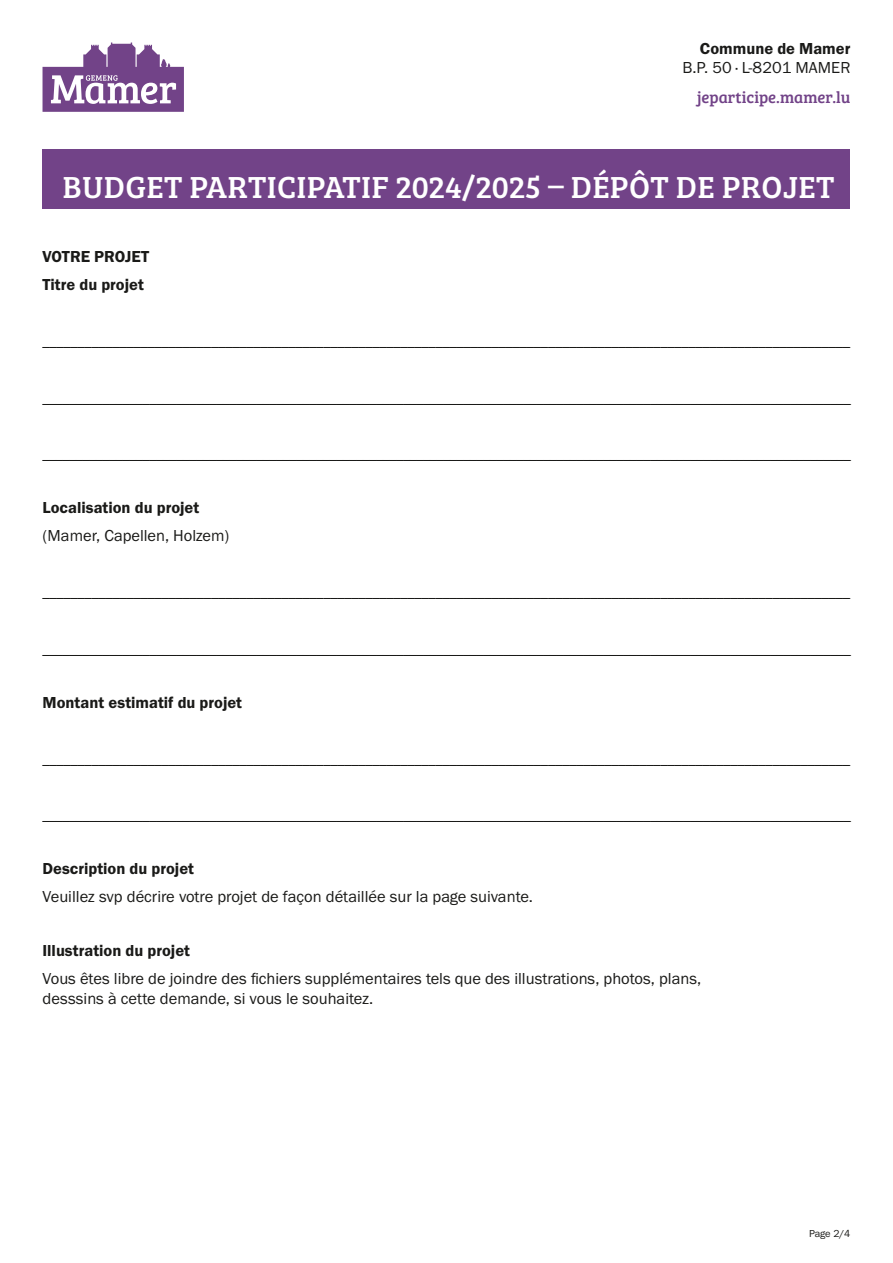
<style>
.page{position:relative;width:893px;height:1263px;background:#fff}
.page>*{position:absolute;margin:0;border:0;box-sizing:border-box;transform-origin:0 0}
.t1{font:31.5px "Bree Serif";letter-spacing:.01em;color:#fff}
.t2{font:16.5px/19.8px "Franklin Gothic URW Boo";color:#1a1a18}
.t3{font:16.5px/28.3px "Franklin Gothic URW Dem";color:#1a1a18}
.t4{font:16.5px "Bree Serif";color:#724388}
.t5{font:15px "Franklin Gothic URW Boo";color:#1a1a18}
.t6{font:10.5px "Franklin Gothic URW Boo";color:#1a1a18}
.s1{font-style:inherit}
</style>
<div class="page">
<svg style="left:43px;top:43px;width:141px;height:69px"></svg>
<div style="left:43px;top:149px;width:807px;height:59px;background:#724388"></div>
<p class="t3" style="left:700px;top:34px;width:152px">Commune de Mamer</p>
<p class="t2" style="left:682px;top:58px;width:170px">B.P. 50 · L-8201 MAMER</p>
<p class="t4" style="left:697px;top:85px;width:155px">jeparticipe.mamer.lu</p>
<h1 class="t1" style="left:63px;top:164px;width:773px">BUDGET PARTICIPATIF 2024/202<span class="s1">5</span> – DÉPÔT DE PROJET</h1>
<p class="t3" style="left:43px;top:242px;width:108px">VOTRE PROJET<br>Titre du projet</p>
<p class="t5" style="left:43px;top:332px;width:809px">___________________________________________________________________________________________________________________</p>
<p class="t5" style="left:43px;top:388px;width:810px">_________________________________________________________________________________________________________________________</p>
<p class="t5" style="left:43px;top:445px;width:810px">_________________________________________________________________________________________________________________________</p>
<p class="t3" style="left:43px;top:493px;width:158px">Localisation du projet</p>
<p class="t2" style="left:43px;top:525px;width:188px">(Mamer, Capellen, Holzem)</p>
<p class="t5" style="left:43px;top:583px;width:809px">___________________________________________________________________________________________________________________</p>
<p class="t5" style="left:43px;top:639px;width:810px">_________________________________________________________________________________________________________________________</p>
<p class="t3" style="left:43px;top:687px;width:201px">Montant estimatif du projet</p>
<p class="t5" style="left:43px;top:749px;width:809px">___________________________________________________________________________________________________________________</p>
<p class="t5" style="left:43px;top:806px;width:810px">_________________________________________________________________________________________________________________________</p>
<p class="t3" style="left:43px;top:854px;width:153px">Description du projet</p>
<p class="t2" style="left:43px;top:886px;width:492px">Veuillez svp décrire votre projet de façon détaillée sur la page suivante.</p>
<p class="t3" style="left:43px;top:936px;width:149px">Illustration du projet</p>
<p class="t2" style="left:43px;top:969px;width:660px">Vous êtes libre de joindre des fichiers supplémentaires tels que des illustrations, photos, plans, desssins à cette demande, si vous le souhaitez.</p>
<p class="t6" style="left:809px;top:1227px;width:43px">Page 2/4</p>
</div>
